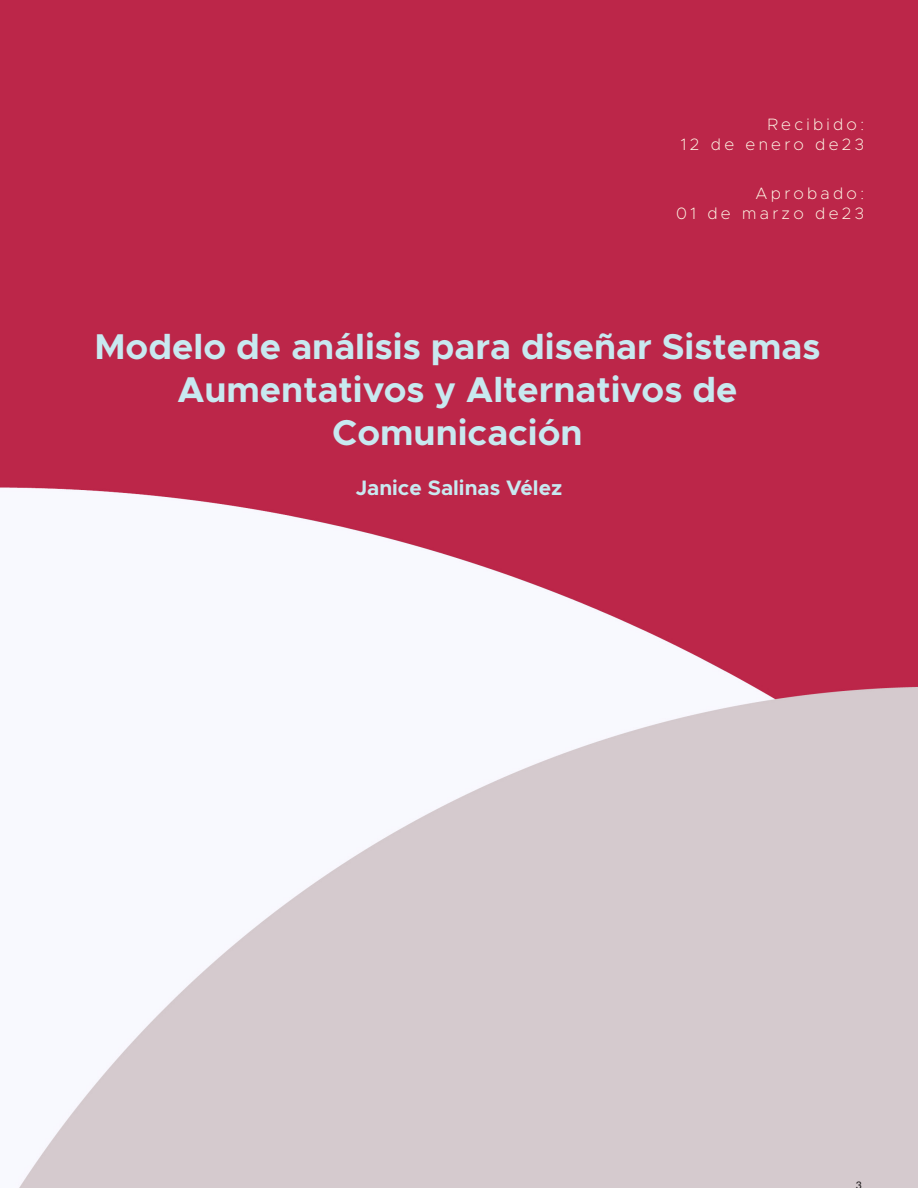
<style>
.page{position:relative;width:918px;height:1188px;background:#fff}
.page>*{position:absolute;margin:0;border:0;box-sizing:border-box;transform-origin:0 0}
.Números_de_página_pi{font:700 36px/43.2px "Metropolis";color:#c8e9f0;text-align:center}
.Números_de_página_pi-2{font:700 21px "Metropolis";color:#c8e9f0}
.Números_de_página_pi-3{font:200 16.5px "Metropolis";letter-spacing:.2em;color:#fef9e7}
.t1{font:500 10.5px "Lato";color:#231f20}
</style>
<div class="page">
<img style="left:0;top:0;width:918px;height:1188px">
<p class="Números_de_página_pi-3" style="left:767px;top:114px;width:98px">Recibido:</p>
<p class="Números_de_página_pi-3" style="left:681px;top:134px;width:185px">12 de enero de23</p>
<p class="Números_de_página_pi-3" style="left:756px;top:183px;width:110px">Aprobado:</p>
<p class="Números_de_página_pi-3" style="left:676px;top:203px;width:189px">01 de marzo de23</p>
<p class="Números_de_página_pi" style="left:94px;top:325px;width:728px">Modelo de análisis para diseñar Sistemas<br>Aumentativos y Alternativos de<br>Comunicación</p>
<p class="Números_de_página_pi-2" style="left:356px;top:475px;width:208px">Janice Salinas Vélez</p>
<p class="t1" style="left:856px;top:1178px;width:8px">3</p>
</div>
